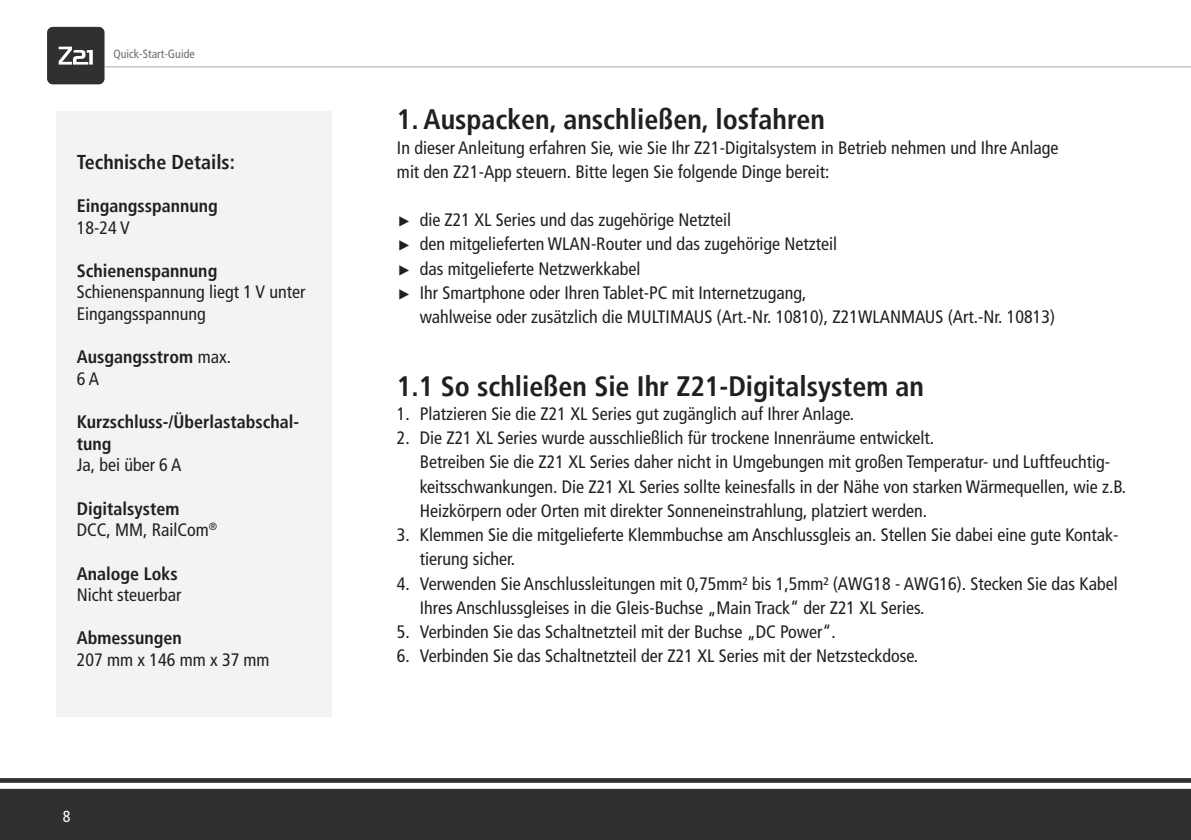
<style>
.page{position:relative;width:1191px;height:840px;background:#fff}
.page>*{position:absolute;margin:0;border:0;box-sizing:border-box;transform-origin:0 0}
.Überschrift_D{font:700 condensed 28px "Frutiger LT";color:#231f20}
.t1{font:700 condensed 20px "Frutiger LT";color:#231f20}
.t2{font:condensed 18px/24.2px "Frutiger LT";color:#231f20}
.t3{font:700 condensed 18px/21.6px "Frutiger LT";color:#231f20}
.t4{font:condensed 16px "Frutiger LT";color:#fff}
.t5{font:condensed 12px "Frutiger LT";color:#6c6d70}
.s1{font-weight:400}
.s2{font-family:"Scala Sans Pro";font-style:italic;font-stretch:normal;font-size:14px}
</style>
<div class="page">
<div style="left:0;top:791px;width:1191px;height:48px;background:#312f30"></div>
<svg style="left:0;top:778px;width:1191px;height:13px"></svg>
<svg style="left:104px;top:33px;width:1087px;height:35px"></svg>
<div style="left:47px;top:27px;width:57px;height:57px;background:#312f30;border-radius:6px"></div>
<svg style="left:59px;top:47px;width:34px;height:18px"></svg>
<div style="left:57px;top:111px;width:275px;height:605px;background:#f2f3f4"></div>
<p class="t5" style="left:113px;top:46px;width:83px">Quick-Start-Guide</p>
<p class="t1" style="left:77px;top:150px;width:160px">Technische Details:</p>
<p class="t3" style="left:77px;top:195px;width:143px">Eingangsspannung</p>
<p class="t2" style="left:77px;top:215px;width:54px">18-24 V</p>
<p class="t3" style="left:77px;top:259px;width:142px">Schienenspannung</p>
<p class="t2" style="left:77px;top:281px;width:230px;line-height:21.6px">Schienenspannung liegt 1 V unter<br>Eingangsspannung</p>
<p class="t3" style="left:77px;top:346px;width:156px">Ausgangsstrom <span class="s1">max.</span></p>
<p class="t2" style="left:77px;top:366px;width:24px">6 A</p>
<p class="t3" style="left:77px;top:411px;width:224px">Kurzschluss-/Überlastabschal&shy;tung</p>
<p class="t2" style="left:77px;top:453px;width:106px">Ja, bei über 6 A</p>
<p class="t3" style="left:77px;top:497px;width:104px">Digitalsystem</p>
<p class="t2" style="left:77px;top:517px;width:142px">DCC, MM, RailCom<sup>®</sup></p>
<p class="t3" style="left:77px;top:562px;width:103px">Analoge Loks</p>
<p class="t2" style="left:77px;top:582px;width:106px">Nicht steuerbar</p>
<p class="t3" style="left:77px;top:627px;width:107px">Abmessungen</p>
<p class="t2" style="left:77px;top:647px;width:194px">207 mm x 146 mm x 37 mm</p>
<p class="t4" style="left:63px;top:806px;width:9px">8</p>
<p class="Überschrift_D" style="left:397px;top:103px;width:430px">1. Auspacken, anschließen, losfahren</p>
<p class="t2" style="left:397px;top:135px;width:663px">In dieser Anleitung erfahren Sie, wie Sie Ihr Z21-Digitalsystem in Betrieb nehmen und Ihre Anlage mit den Z21-App steuern. Bitte legen Sie folgende Dinge bereit:</p>
<p class="t2" style="left:397px;top:208px;width:336px"><span class="s2">▶</span> die Z21 XL Series und das zugehörige Netzteil</p>
<p class="t2" style="left:397px;top:232px;width:441px"><span class="s2">▶</span> den mitgelieferten WLAN-Router und das zugehörige Netzteil</p>
<p class="t2" style="left:397px;top:256px;width:245px"><span class="s2">▶</span> das mitgelieferte Netzwerkkabel</p>
<p class="t2" style="left:420px;top:280px;width:637px;text-indent:-23px"><span class="s2">▶</span> Ihr Smartphone oder Ihren Tablet-PC mit Internetzugang,<br>wahlweise oder zusätzlich die MULTIMAUS (Art.-Nr. 10810), Z21WLANMAUS (Art.-Nr. 10813)</p>
<p class="Überschrift_D" style="left:397px;top:369px;width:528px">1.1 So schließen Sie Ihr Z21-Digitalsystem an</p>
<p class="t2" style="left:397px;top:401px;width:459px">1. Platzieren Sie die Z21 XL Series gut zugänglich auf Ihrer Anlage.</p>
<p class="t2" style="left:397px;top:426px;width:539px">2. Die Z21 XL Series wurde ausschließlich für trockene Innenräume entwickelt.</p>
<p class="t2" style="left:420px;top:450px;width:708px">Betreiben Sie die Z21 XL Series daher nicht in Umgebungen mit großen Temperatur- und Luftfeuchtig&shy;keitsschwankungen. Die Z21 XL Series sollte keinesfalls in der Nähe von starken Wärmequellen, wie z.B.<br>Heizkörpern oder Orten mit direkter Sonneneinstrahlung, platziert werden.</p>
<p class="t2" style="left:420px;top:522px;width:700px;text-indent:-23px">3. Klemmen Sie die mitgelieferte Klemmbuchse am Anschlussgleis an. Stellen Sie dabei eine gute Kontak&shy;tierung sicher.</p>
<p class="t2" style="left:420px;top:571px;width:699px;text-indent:-23px">4. Verwenden Sie Anschlussleitungen mit 0,75mm² bis 1,5mm² (AWG18 - AWG16). Stecken Sie das Kabel<br>Ihres Anschlussgleises in die Gleis-Buchse „Main Track“ der Z21 XL Series.</p>
<p class="t2" style="left:397px;top:619px;width:440px">5. Verbinden Sie das Schaltnetzteil mit der Buchse „DC Power“.</p>
<p class="t2" style="left:397px;top:643px;width:522px">6. Verbinden Sie das Schaltnetzteil der Z21 XL Series mit der Netzsteckdose.</p>
</div>
